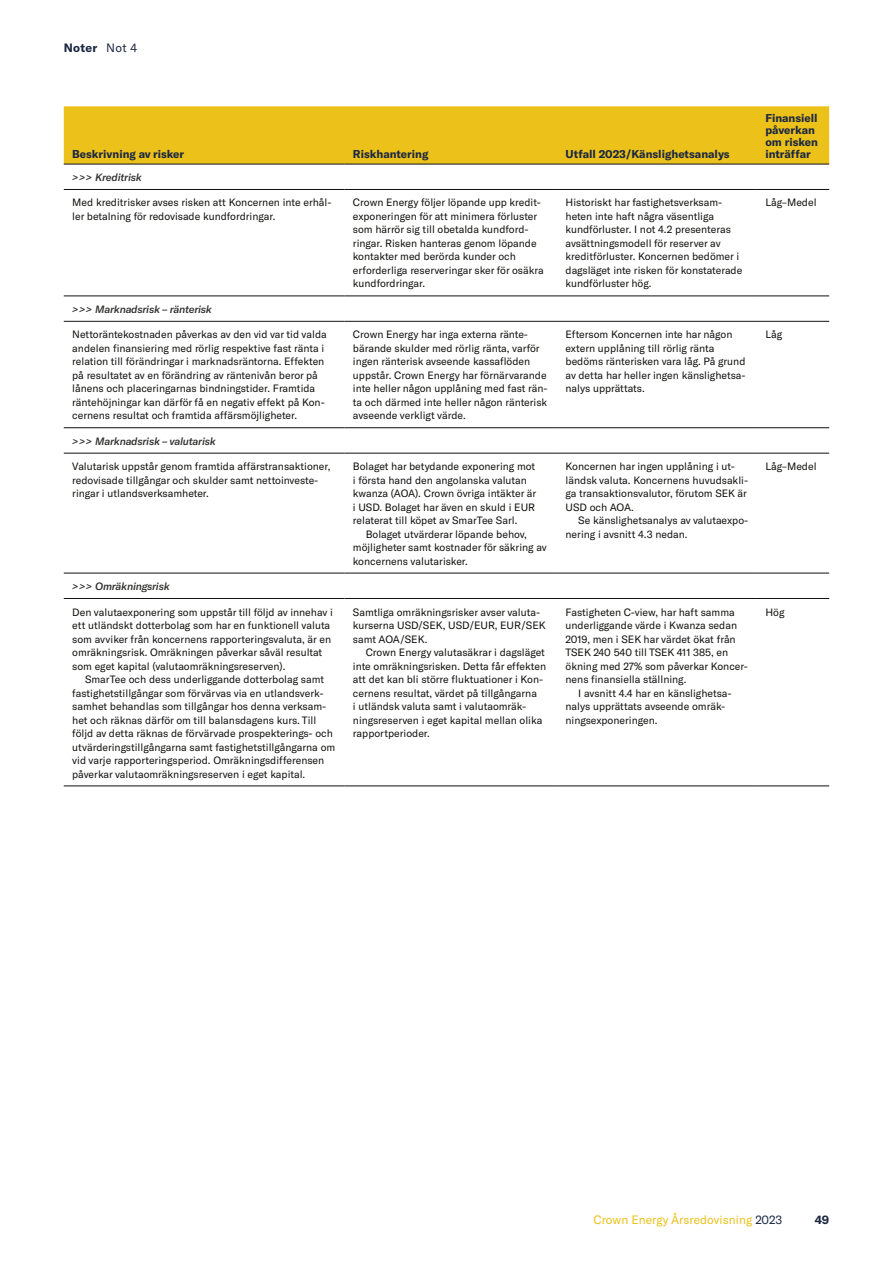
<style>
.page{position:relative;width:893px;height:1263px;background:#fff}
.page>*{position:absolute;margin:0;border:0;box-sizing:border-box;transform-origin:0 0}
.t1{font:12px "GT America";color:#ecc11a}
.t2{font:700 12px "GT America";letter-spacing:.02em;color:#1c2842}
.t3{font:700 11.25px/12px "GT America";color:#1c2842}
.t4{font:10.5px/13.5px "GT America";color:#11110f}
.t5{font:italic 500 10.5px "GT America";letter-spacing:-.02em;color:#313230}
.s1{font-weight:400}
.s2{color:#1c2842}
</style>
<div class="page">
<div style="left:64px;top:106px;width:765px;height:58px;background:#ecc11a"></div>
<svg style="left:64px;top:295px;width:765px;height:491px"></svg>
<hr style="left:64px;top:321px;width:280px;height:1px;background:#11110f">
<hr style="left:344px;top:321px;width:213px;height:1px;background:#11110f">
<hr style="left:557px;top:321px;width:200px;height:1px;background:#11110f">
<hr style="left:757px;top:321px;width:72px;height:1px;background:#11110f">
<hr style="left:64px;top:427px;width:280px;height:1px;background:#11110f">
<hr style="left:344px;top:427px;width:213px;height:1px;background:#11110f">
<hr style="left:557px;top:427px;width:200px;height:1px;background:#11110f">
<hr style="left:757px;top:427px;width:72px;height:1px;background:#11110f">
<hr style="left:64px;top:453px;width:280px;height:1px;background:#11110f">
<hr style="left:344px;top:453px;width:213px;height:1px;background:#11110f">
<hr style="left:557px;top:453px;width:200px;height:1px;background:#11110f">
<hr style="left:757px;top:453px;width:72px;height:1px;background:#11110f">
<hr style="left:64px;top:573px;width:280px;height:1px;background:#11110f">
<hr style="left:344px;top:573px;width:213px;height:1px;background:#11110f">
<hr style="left:557px;top:573px;width:200px;height:1px;background:#11110f">
<hr style="left:757px;top:573px;width:72px;height:1px;background:#11110f">
<hr style="left:64px;top:598px;width:280px;height:1px;background:#11110f">
<hr style="left:344px;top:598px;width:213px;height:1px;background:#11110f">
<hr style="left:557px;top:598px;width:200px;height:1px;background:#11110f">
<hr style="left:757px;top:598px;width:72px;height:1px;background:#11110f">
<hr style="left:64px;top:786px;width:280px;height:1px;background:#11110f">
<hr style="left:344px;top:786px;width:213px;height:1px;background:#11110f">
<hr style="left:557px;top:786px;width:200px;height:1px;background:#11110f">
<hr style="left:757px;top:786px;width:72px;height:1px;background:#11110f">
<hr style="left:64px;top:164px;width:280px;height:1px;background:#11110f">
<hr style="left:344px;top:164px;width:213px;height:1px;background:#11110f">
<hr style="left:557px;top:164px;width:200px;height:1px;background:#11110f">
<hr style="left:757px;top:164px;width:72px;height:1px;background:#11110f">
<hr style="left:64px;top:189px;width:280px;height:1px;background:#11110f">
<hr style="left:344px;top:189px;width:213px;height:1px;background:#11110f">
<hr style="left:557px;top:189px;width:200px;height:1px;background:#11110f">
<hr style="left:757px;top:189px;width:72px;height:1px;background:#11110f">
<hr style="left:64px;top:296px;width:280px;height:1px;background:#11110f">
<hr style="left:344px;top:296px;width:213px;height:1px;background:#11110f">
<hr style="left:557px;top:296px;width:200px;height:1px;background:#11110f">
<hr style="left:757px;top:296px;width:72px;height:1px;background:#11110f">
<p class="t2" style="left:64px;top:40px;width:75px">Noter <span class="s1">Not 4</span></p>
<p class="t3" style="left:72px;top:148px;width:113px">Beskrivning av risker</p>
<p class="t3" style="left:353px;top:148px;width:77px">Riskhantering</p>
<p class="t3" style="left:566px;top:148px;width:166px">Utfall 2023/Känslighetsanalys</p>
<p class="t3" style="left:765px;top:112px;width:54px">Finansiell påverkan om risken inträffar</p>
<p class="t5" style="left:72px;top:171px;width:71px">&gt;&gt;&gt; Kreditrisk</p>
<p class="t4" style="left:72px;top:196px;width:261px">Med kreditrisker avses risken att Koncernen inte erhål&shy;ler betalning för redovisade kundfordringar.</p>
<p class="t4" style="left:353px;top:196px;width:192px">Crown Energy följer löpande upp kredit&shy;exponeringen för att minimera förluster som härrör sig till obetalda kundford&shy;ringar. Risken hanteras genom löpande kontakter med berörda kunder och erforderliga reserveringar sker för osäkra kundfordringar.</p>
<p class="t4" style="left:566px;top:196px;width:178px">Historiskt har fastighetsverksam&shy;heten inte haft några väsentliga kundförluster. I not 4.2 presenteras avsättningsmodell för reserver av kreditförluster. Koncernen bedömer i dagsläget inte risken för konstaterade kundförluster hög.</p>
<p class="t4" style="left:765px;top:196px;width:53px">Låg–Medel</p>
<p class="t5" style="left:72px;top:303px;width:141px">&gt;&gt;&gt; Marknadsrisk – ränterisk</p>
<p class="t4" style="left:72px;top:328px;width:256px">Nettoräntekostnaden påverkas av den vid var tid valda andelen finansiering med rörlig respektive fast ränta i relation till förändringar i marknadsräntorna. Effekten på resultatet av en förändring av räntenivån beror på lånens och placeringarnas bindningstider. Framtida räntehöjningar kan därför få en negativ effekt på Kon&shy;cernens resultat och framtida affärsmöjligheter.</p>
<p class="t4" style="left:353px;top:328px;width:196px">Crown Energy har inga externa ränte&shy;bärande skulder med rörlig ränta, varför ingen ränterisk avseende kassaflöden uppstår. Crown Energy har förnärvarande inte heller någon upplåning med fast rän&shy;ta och därmed inte heller någon ränterisk avseende verkligt värde.</p>
<p class="t4" style="left:566px;top:328px;width:181px">Eftersom Koncernen inte har någon extern upplåning till rörlig ränta bedöms ränterisken vara låg. På grund av detta har heller ingen känslighetsa&shy;nalys upprättats.</p>
<p class="t4" style="left:765px;top:328px;width:18px">Låg</p>
<p class="t5" style="left:72px;top:435px;width:145px">&gt;&gt;&gt; Marknadsrisk – valutarisk</p>
<p class="t4" style="left:72px;top:460px;width:260px">Valutarisk uppstår genom framtida affärstransaktioner, redovisade tillgångar och skulder samt nettoinveste&shy;ringar i utlandsverksamheter.</p>
<p class="t4" style="left:353px;top:460px;width:185px">Bolaget har betydande exponering mot i första hand den angolanska valutan kwanza (AOA). Crown övriga intäkter är i USD. Bolaget har även en skuld i EUR relaterat till köpet av SmarTee Sarl.</p>
<p class="t4" style="left:353px;top:527px;width:195px;text-indent:13px">Bolaget utvärderar löpande behov, möjligheter samt kostnader för säkring av koncernens valutarisker.</p>
<p class="t4" style="left:566px;top:460px;width:184px">Koncernen har ingen upplåning i ut&shy;ländsk valuta. Koncernens huvudsakli&shy;ga transaktionsvalutor, förutom SEK är<br>USD och AOA.</p>
<p class="t4" style="left:566px;top:514px;width:184px;text-indent:13px">Se känslighetsanalys av valutaexpo&shy;nering i avsnitt 4.3 nedan.</p>
<p class="t4" style="left:765px;top:460px;width:53px">Låg–Medel</p>
<p class="t5" style="left:72px;top:580px;width:99px">&gt;&gt;&gt; Omräkningsrisk</p>
<p class="t4" style="left:72px;top:605px;width:262px">Den valutaexponering som uppstår till följd av innehav i ett utländskt dotterbolag som har en funktionell valuta som avviker från koncernens rapporteringsvaluta, är en omräkningsrisk. Omräkningen påverkar såväl resultat som eget kapital (valutaomräkningsreserven).</p>
<p class="t4" style="left:72px;top:673px;width:264px;text-indent:13px">SmarTee och dess underliggande dotterbolag samt fastighetstillgångar som förvärvas via en utlandsverk&shy;samhet behandlas som tillgångar hos denna verksam&shy;het och räknas därför om till balansdagens kurs. Till följd av detta räknas de förvärvade prospekterings- och utvärderingstillgångarna samt fastighetstillgångarna om vid varje rapporteringsperiod. Omräkningsdifferensen påverkar valutaomräkningsreserven i eget kapital.</p>
<p class="t4" style="left:353px;top:605px;width:194px">Samtliga omräkningsrisker avser valuta&shy;kurserna USD/SEK, USD/EUR, EUR/SEK samt AOA/SEK.</p>
<p class="t4" style="left:353px;top:646px;width:195px;text-indent:13px">Crown Energy valutasäkrar i dagsläget inte omräkningsrisken. Detta får effekten att det kan bli större fluktuationer i Kon&shy;cernens resultat, värdet på tillgångarna<br>i utländsk valuta samt i valutaomräk&shy;ningsreserven i eget kapital mellan olika rapportperioder.</p>
<p class="t4" style="left:566px;top:605px;width:171px">Fastigheten C-view, har haft samma</p>
<p class="t4" style="left:566px;top:619px;width:173px">underliggande värde i Kwanza sedan</p>
<p class="t4" style="left:566px;top:632px;width:172px">2019, men i SEK har värdet ökat från</p>
<p class="t4" style="left:566px;top:646px;width:164px">TSEK 240 540 till TSEK 411 385, en</p>
<p class="t4" style="left:566px;top:659px;width:184px">ökning med 27% som påverkar Koncer-</p>
<p class="t4" style="left:566px;top:673px;width:122px">nens finansiella ställning.</p>
<p class="t4" style="left:578px;top:686px;width:155px">I avsnitt 4.4 har en känslighetsa-</p>
<p class="t4" style="left:566px;top:700px;width:161px">nalys upprättats avseende omräk-</p>
<p class="t4" style="left:566px;top:713px;width:93px">ningsexponeringen.</p>
<p class="t4" style="left:765px;top:605px;width:21px">Hög</p>
<p class="t1" style="left:593px;top:1213px;width:190px">Crown Energy Årsredovisning <span class="s2">2023</span></p>
<p class="t2" style="left:815px;top:1212px;width:16px">49</p>
</div>
